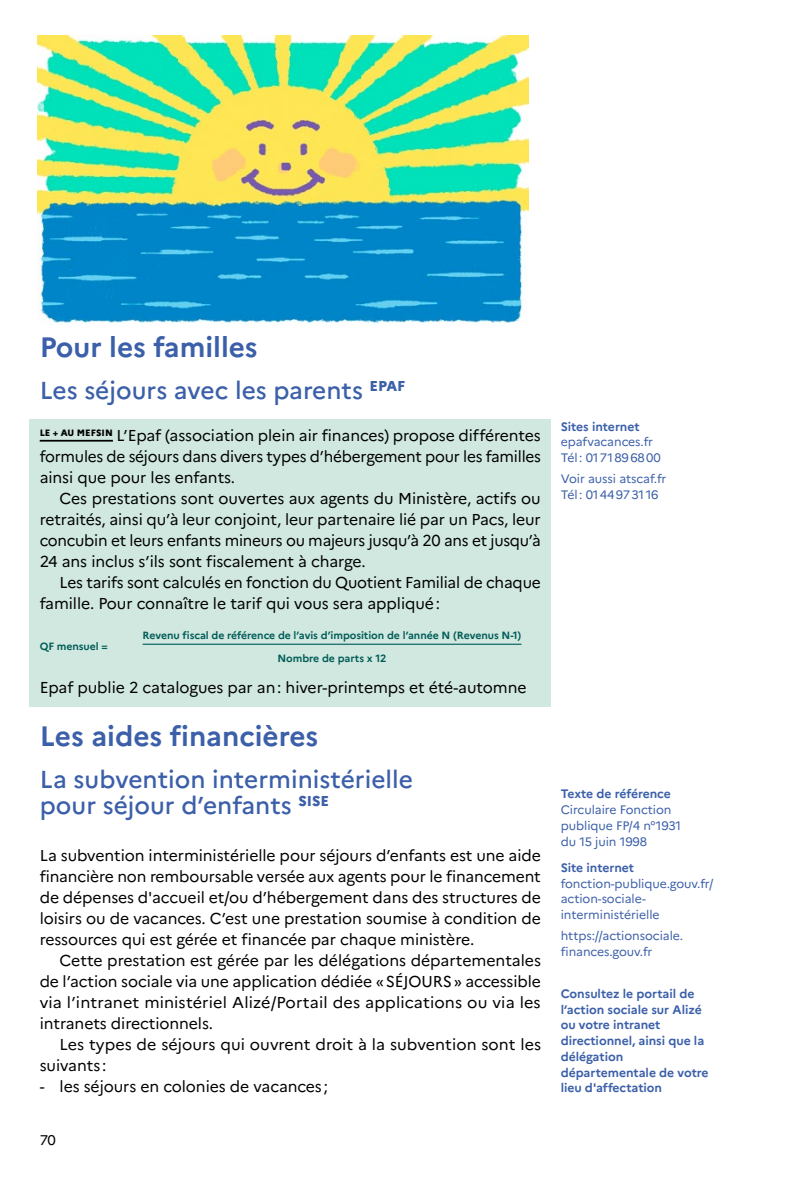
<style>
.page{position:relative;width:794px;height:1191px;background:#fff}
.page>*{position:absolute;margin:0;border:0;box-sizing:border-box;transform-origin:0 0}
.t1{font:700 28px "Marianne";color:#3b5fa9}
.t2{font:500 24.5px/26.2px "Marianne";color:#3b5fa9}
.t3{font:15.75px/21px "Marianne";letter-spacing:-.005em;color:#000;text-align:justify}
.t4{font:14px "Marianne";color:#000}
.t5{font:12.25px/15.8px "Marianne";letter-spacing:-.005em;color:#3b5fa9}
.t6{font:700 12.25px/15.8px "Marianne";letter-spacing:-.005em;color:#3b5fa9}
.t7{font:700 10.5px/22.8px "Marianne";letter-spacing:-.005em;color:#005c57;text-align:center}
</style>
<div class="page">
<div style="left:30px;top:419px;width:521px;height:78px;background:#d0e8df"></div>
<hr style="left:40px;top:440px;width:73px;height:1px;background:#000">
<div style="left:30px;top:482px;width:521px;height:99px;background:#d0e8df"></div>
<div style="left:30px;top:566px;width:521px;height:57px;background:#d0e8df"></div>
<div style="left:30px;top:608px;width:521px;height:36px;background:#d0e8df"></div>
<div style="left:30px;top:629px;width:521px;height:36px;background:#d0e8df"></div>
<div style="left:30px;top:650px;width:521px;height:36px;background:#d0e8df"></div>
<div style="left:30px;top:671px;width:521px;height:36px;background:#d0e8df"></div>
<hr style="left:143px;top:643px;width:378px;height:2px;background:#005c57">
<img style="left:37px;top:36px;width:492px;height:290px">
<h1 class="t1" style="left:40px;top:330px;width:219px">Pour les familles</h1>
<h2 class="t2" style="left:40px;top:377px;width:367px">Les séjours avec les parents <sup>EPAF</sup></h2>
<p class="t3" style="left:40px;top:425px;width:503px"><sup>LE</sup> <sup>+</sup> <sup>AU</sup> <sup>MEFSIN</sup> L’Epaf (association plein air finances) propose différentes formules de séjours dans divers types d’hébergement pour les familles ainsi que pour les enfants.</p>
<p class="t3" style="left:40px;top:488px;width:503px;text-indent:20px">Ces prestations sont ouvertes aux agents du Ministère, actifs ou retraités, ainsi qu’à leur conjoint, leur partenaire lié par un Pacs, leur concubin et leurs enfants mineurs ou majeurs jusqu’à 20 ans et jusqu’à 24 ans inclus s’ils sont fiscalement à charge.</p>
<p class="t3" style="left:40px;top:572px;width:502px;text-indent:20px">Les tarifs sont calculés en fonction du Quotient Familial de chaque famille. Pour connaître le tarif qui vous sera appliqué:</p>
<p class="t7" style="left:40px;top:635px;width:70px">QF mensuel =</p>
<p class="t7" style="left:143px;top:624px;width:380px">Revenu fiscal de référence de l’avis d’imposition de l’année N (Revenus N-1)<br>Nombre de parts x 12</p>
<p class="t3" style="left:40px;top:677px;width:488px">Epaf publie 2 catalogues par an: hiver-printemps et été-automne</p>
<h1 class="t1" style="left:40px;top:718px;width:280px">Les aides financières</h1>
<h2 class="t2" style="left:40px;top:766px;width:375px">La subvention interministérielle pour séjour d’enfants <sup>SISE</sup></h2>
<p class="t3" style="left:40px;top:845px;width:503px">La subvention interministérielle pour séjours d’enfants est une aide financière non remboursable versée aux agents pour le financement de dépenses d'accueil et/ou d’hébergement dans des structures de loisirs ou de vacances. C’est une prestation soumise à condition de ressources qui est gérée et financée par chaque ministère.</p>
<p class="t3" style="left:40px;top:950px;width:503px;text-indent:20px">Cette prestation est gérée par les délégations départementales de l’action sociale via une application dédiée «SÉJOURS» accessible via l’intranet ministériel Alizé/Portail des applications ou via les intranets directionnels.</p>
<p class="t3" style="left:40px;top:1034px;width:503px;text-indent:20px">Les types de séjours qui ouvrent droit à la subvention sont les suivants :</p>
<p class="t3" style="left:40px;top:1076px;width:290px">- les séjours en colonies de vacances ;</p>
<p class="t4" style="left:40px;top:1131px;width:18px">70</p>
<p class="t6" style="left:561px;top:418px;width:80px">Sites internet</p>
<p class="t5" style="left:561px;top:434px;width:102px">epafvacances.fr<br>Tél: 0171896800</p>
<p class="t5" style="left:561px;top:470px;width:107px">Voir aussi atscaf.fr<br>Tél: 0144973116</p>
<p class="t6" style="left:561px;top:786px;width:111px">Texte de référence</p>
<p class="t5" style="left:561px;top:802px;width:122px">Circulaire Fonction publique FP/4 n°1931 du 15 juin 1998</p>
<p class="t6" style="left:561px;top:859px;width:75px">Site internet</p>
<p class="t5" style="left:561px;top:875px;width:154px">fonction-publique.gouv.fr/ action-sociale&shy;interministérielle</p>
<p class="t5" style="left:561px;top:927px;width:124px">https://actionsociale. finances.gouv.fr</p>
<p class="t6" style="left:561px;top:985px;width:149px">Consultez le portail de l’action sociale sur Alizé ou votre intranet directionnel, ainsi que la délégation départementale de votre lieu d'affectation</p>
</div>
